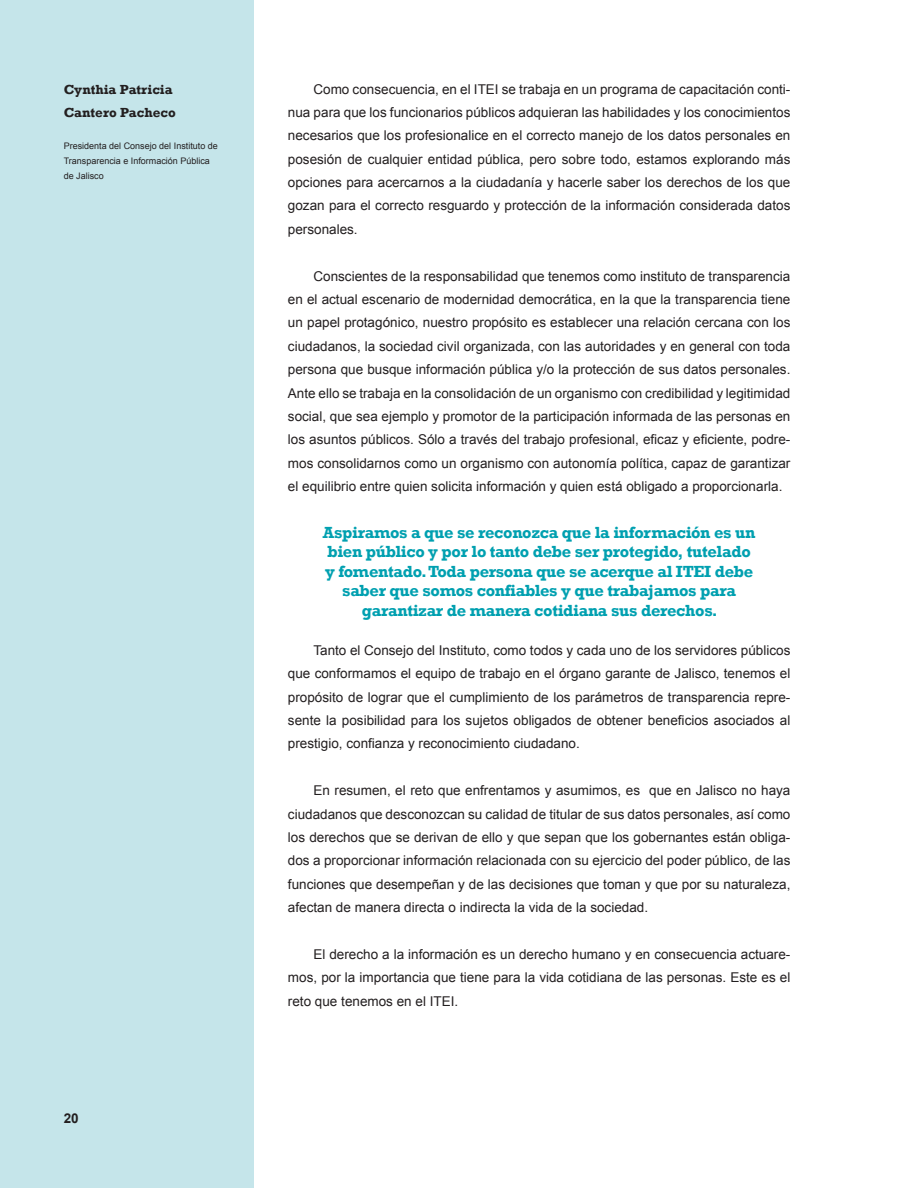
<style>
.page{position:relative;width:918px;height:1188px;background:#fff}
.page>*{position:absolute;margin:0;border:0;box-sizing:border-box;transform-origin:0 0}
.DESCANSOS{font:700 16.5px/19.5px "Rockwell";letter-spacing:-.02em;color:#00a0b0;text-align:center}
.texto_normal_con_san{font:13.5px/23.4px "Arial";color:#231f20;text-align:justify}
.autor_-_nombre_compl{font:700 13.5px/23.4px "Rockwell";color:#231f20}
.numeración{font:700 13.5px "Arial";color:#231f20}
.autor_-_biodata_comp{font:9px/15px "Arial";color:#231f20}
</style>
<div class="page">
<div style="left:0;top:0;width:254px;height:1188px;background:#c5e5ea"></div>
<p class="autor_-_nombre_compl" style="left:64px;top:77px;width:114px">Cynthia Patricia<br>Cantero Pacheco</p>
<p class="autor_-_biodata_comp" style="left:64px;top:138px;width:156px">Presidenta del Consejo del Instituto de<br>Transparencia e Información Pública de Jalisco</p>
<p class="numeración" style="left:64px;top:1109px;width:17px">20</p>
<p class="texto_normal_con_san" style="left:288px;top:77px;width:504px;text-indent:26px">Como consecuencia, en el ITEI se trabaja en un programa de capacitación conti&shy;nua para que los funcionarios públicos adquieran las habilidades y los conocimientos necesarios que los profesionalice en el correcto manejo de los datos personales en posesión de cualquier entidad pública, pero sobre todo, estamos explorando más opciones para acercarnos a la ciudadanía y hacerle saber los derechos de los que gozan para el correcto resguardo y protección de la información considerada datos personales.</p>
<p class="texto_normal_con_san" style="left:288px;top:264px;width:504px;text-indent:26px">Conscientes de la responsabilidad que tenemos como instituto de transparencia en el actual escenario de modernidad democrática, en la que la transparencia tiene un papel protagónico, nuestro propósito es establecer una relación cercana con los ciudadanos, la sociedad civil organizada, con las autoridades y en general con toda persona que busque información pública y/o la protección de sus datos personales.<br>Ante ello se trabaja en la consolidación de un organismo con credibilidad y legitimidad social, que sea ejemplo y promotor de la participación informada de las personas en los asuntos públicos. Sólo a través del trabajo profesional, eficaz y eficiente, podre&shy;mos consolidarnos como un organismo con autonomía política, capaz de garantizar el equilibrio entre quien solicita información y quien está obligado a proporcionarla.</p>
<p class="DESCANSOS" style="left:323px;top:523px;width:434px">Aspiramos a que se reconozca que la información es un bien público y por lo tanto debe ser protegido, tutelado y fomentado. Toda persona que se acerque al ITEI debe saber que somos confiables y que trabajamos para garantizar de manera cotidiana sus derechos.</p>
<p class="texto_normal_con_san" style="left:288px;top:639px;width:504px;text-indent:26px">Tanto el Consejo del Instituto, como todos y cada uno de los servidores públicos que conformamos el equipo de trabajo en el órgano garante de Jalisco, tenemos el propósito de lograr que el cumplimiento de los parámetros de transparencia repre&shy;sente la posibilidad para los sujetos obligados de obtener beneficios asociados al prestigio, confianza y reconocimiento ciudadano.</p>
<p class="texto_normal_con_san" style="left:288px;top:779px;width:504px;text-indent:26px">En resumen, el reto que enfrentamos y asumimos, es que en Jalisco no haya ciudadanos que desconozcan su calidad de titular de sus datos personales, así como los derechos que se derivan de ello y que sepan que los gobernantes están obliga&shy;dos a proporcionar información relacionada con su ejercicio del poder público, de las funciones que desempeñan y de las decisiones que toman y que por su naturaleza, afectan de manera directa o indirecta la vida de la sociedad.</p>
<p class="texto_normal_con_san" style="left:288px;top:943px;width:504px;text-indent:26px">El derecho a la información es un derecho humano y en consecuencia actuare&shy;mos, por la importancia que tiene para la vida cotidiana de las personas. Este es el reto que tenemos en el ITEI.</p>
</div>
